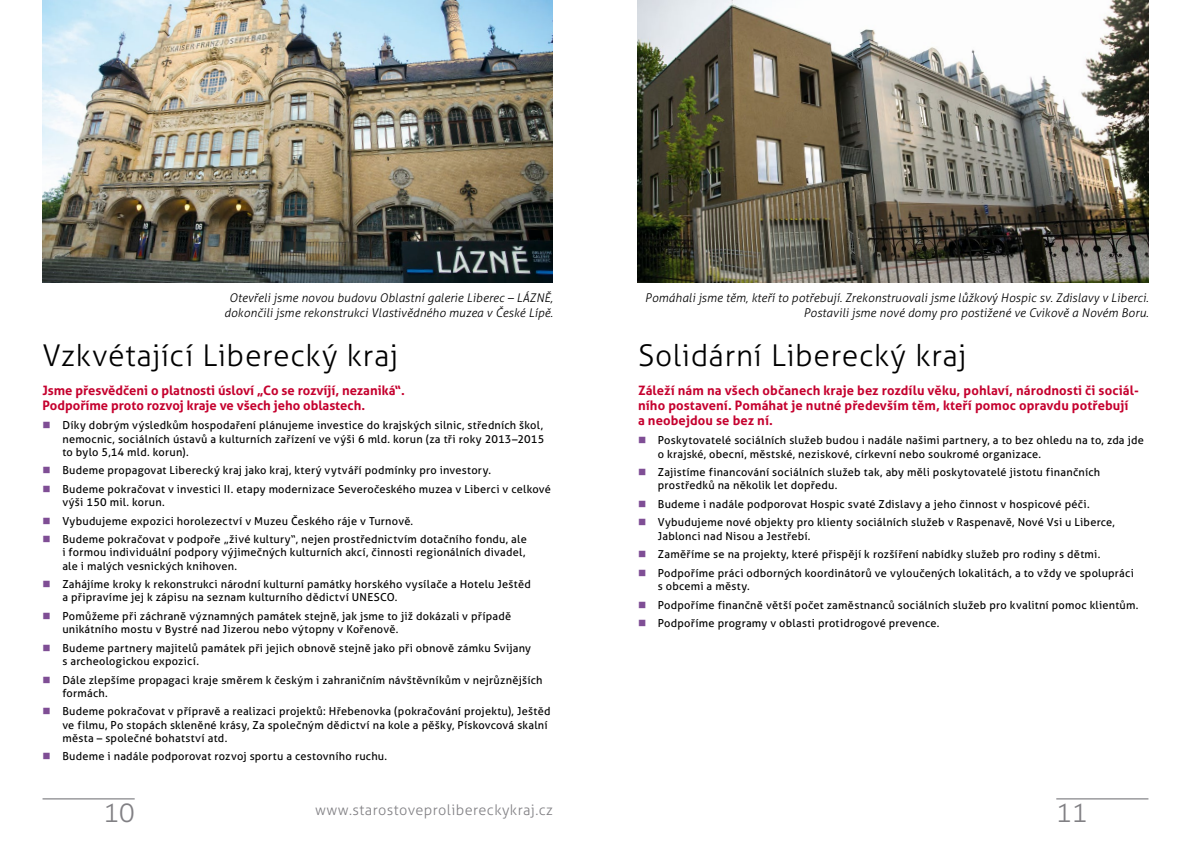
<style>
.page{position:relative;width:1191px;height:842px;background:#fff}
.page>*{position:absolute;margin:0;border:0;box-sizing:border-box;transform-origin:0 0}
.t1{font:300 30px "Aller";letter-spacing:.02em;color:#000}
.t2{font:300 26px "Aller";color:#818084}
.t3{font:300 14.5px "Aller";letter-spacing:.03em;color:#818084}
.t4{font:700 13px/15px "Aller";letter-spacing:.01em;color:#c5002e}
.t5{font:italic 300 12px/15px "Aller";letter-spacing:.01em;color:#000;text-align:center}
.t6{font:11px/13.2px "Aller";letter-spacing:.02em;color:#000}
</style>
<div class="page">
<hr style="left:1056px;top:798px;width:92px;height:1px;background:#68676c">
<hr style="left:43px;top:798px;width:92px;height:1px;background:#68676c">
<img style="left:43px;top:0;width:510px;height:283px">
<img style="left:637px;top:0;width:511px;height:283px">
<p class="t5" style="left:224px;top:290px;width:330px">Otevřeli jsme novou budovu Oblastní galerie Liberec – LÁZNĚ, dokončili jsme rekonstrukci Vlastivědného muzea v České Lípě.</p>
<h1 class="t1" style="left:43px;top:337px;width:357px">Vzkvétající Liberecký kraj</h1>
<p class="t4" style="left:43px;top:382px;width:364px">Jsme přesvědčeni o platnosti úsloví „Co se rozvíjí, nezaniká“.<br>Podpoříme proto rozvoj kraje ve všech jeho oblastech.</p>
<p class="t6" style="left:62px;top:419px;width:483px;text-align:justify">Díky dobrým výsledkům hospodaření plánujeme investice do krajských silnic, středních škol, nemocnic, sociálních ústavů a kulturních zařízení ve výši 6 mld. korun (za tři roky 2013–2015 to bylo 5,14 mld. korun).</p>
<p class="t6" style="left:62px;top:461px;width:490px;line-height:18.6px">Budeme propagovat Liberecký kraj jako kraj, který vytváří podmínky pro investory.<br>Budeme pokračovat v investici II. etapy modernizace Severočeského muzea v Liberci v celkové</p>
<p class="t6" style="left:62px;top:493px;width:466px;line-height:18.6px">výši 150 mil. korun.<br>Vybudujeme expozici horolezectví v Muzeu Českého ráje v Turnově.<br>Budeme pokračovat v podpoře „živé kultury“, nejen prostřednictvím dotačního fondu, ale</p>
<p class="t6" style="left:62px;top:546px;width:464px">i formou individuální podpory výjimečných kulturních akcí, činnosti regionálních divadel, ale i malých vesnických knihoven.</p>
<p class="t6" style="left:62px;top:578px;width:470px">Zahájíme kroky k rekonstrukci národní kulturní památky horského vysílače a Hotelu Ještěd a připravíme jej k zápisu na seznam kulturního dědictví UNESCO.</p>
<p class="t6" style="left:62px;top:609px;width:450px">Pomůžeme při záchraně významných památek stejně, jak jsme to již dokázali v případě unikátního mostu v Bystré nad Jizerou nebo výtopny v Kořenově.</p>
<p class="t6" style="left:62px;top:641px;width:470px">Budeme partnery majitelů památek při jejich obnově stejně jako při obnově zámku Svijany s archeologickou expozicí.</p>
<p class="t6" style="left:62px;top:673px;width:481px">Dále zlepšíme propagaci kraje směrem k českým i zahraničním návštěvníkům v nejrůznějších formách.</p>
<p class="t6" style="left:62px;top:705px;width:490px">Budeme pokračovat v přípravě a realizaci projektů: Hřebenovka (pokračování projektu), Ještěd ve filmu, Po stopách skleněné krásy, Za společným dědictví na kole a pěšky, Pískovcová skalní města – společné bohatství atd.</p>
<p class="t6" style="left:62px;top:750px;width:326px">Budeme i nadále podporovat rozvoj sportu a cestovního ruchu.</p>
<p class="t5" style="left:645px;top:290px;width:505px;text-align:right">Pomáhali jsme těm, kteří to potřebují. Zrekonstruovali jsme lůžkový Hospic sv. Zdislavy v Liberci.<br>Postavili jsme nové domy pro postižené ve Cvikově a Novém Boru.</p>
<h1 class="t1" style="left:638px;top:337px;width:330px">Solidární Liberecký kraj</h1>
<p class="t4" style="left:638px;top:382px;width:502px">Záleží nám na všech občanech kraje bez rozdílu věku, pohlaví, národnosti či sociál&shy;ního postavení. Pomáhat je nutné především těm, kteří pomoc opravdu potřebují<br>a neobejdou se bez ní.</p>
<p class="t6" style="left:658px;top:434px;width:487px">Poskytovatelé sociálních služeb budou i nadále našimi partnery, a to bez ohledu na to, zda jde o krajské, obecní, městské, neziskové, církevní nebo soukromé organizace.</p>
<p class="t6" style="left:658px;top:466px;width:444px">Zajistíme financování sociálních služeb tak, aby měli poskytovatelé jistotu finančních prostředků na několik let dopředu.</p>
<p class="t6" style="left:658px;top:495px;width:458px;line-height:18.6px">Budeme i nadále podporovat Hospic svaté Zdislavy a jeho činnost v hospicové péči.<br>Vybudujeme nové objekty pro klienty sociálních služeb v Raspenavě, Nové Vsi u Liberce,</p>
<p class="t6" style="left:658px;top:526px;width:477px;line-height:18.6px">Jablonci nad Nisou a Jestřebí.<br>Zaměříme se na projekty, které přispějí k rozšíření nabídky služeb pro rodiny s dětmi.<br>Podpoříme práci odborných koordinátorů ve vyloučených lokalitách, a to vždy ve spolupráci</p>
<p class="t6" style="left:658px;top:577px;width:482px;line-height:18.6px">s obcemi a městy.<br>Podpoříme finančně větší počet zaměstnanců sociálních služeb pro kvalitní pomoc klientům.<br>Podpoříme programy v oblasti protidrogové prevence.</p>
<h2 class="t2" style="left:103px;top:797px;width:33px">10</h2>
<h3 class="t3" style="left:315px;top:801px;width:239px">www.starostoveprolibereckykraj.cz</h3>
<h2 class="t2" style="left:1056px;top:797px;width:33px">11</h2>
</div>
